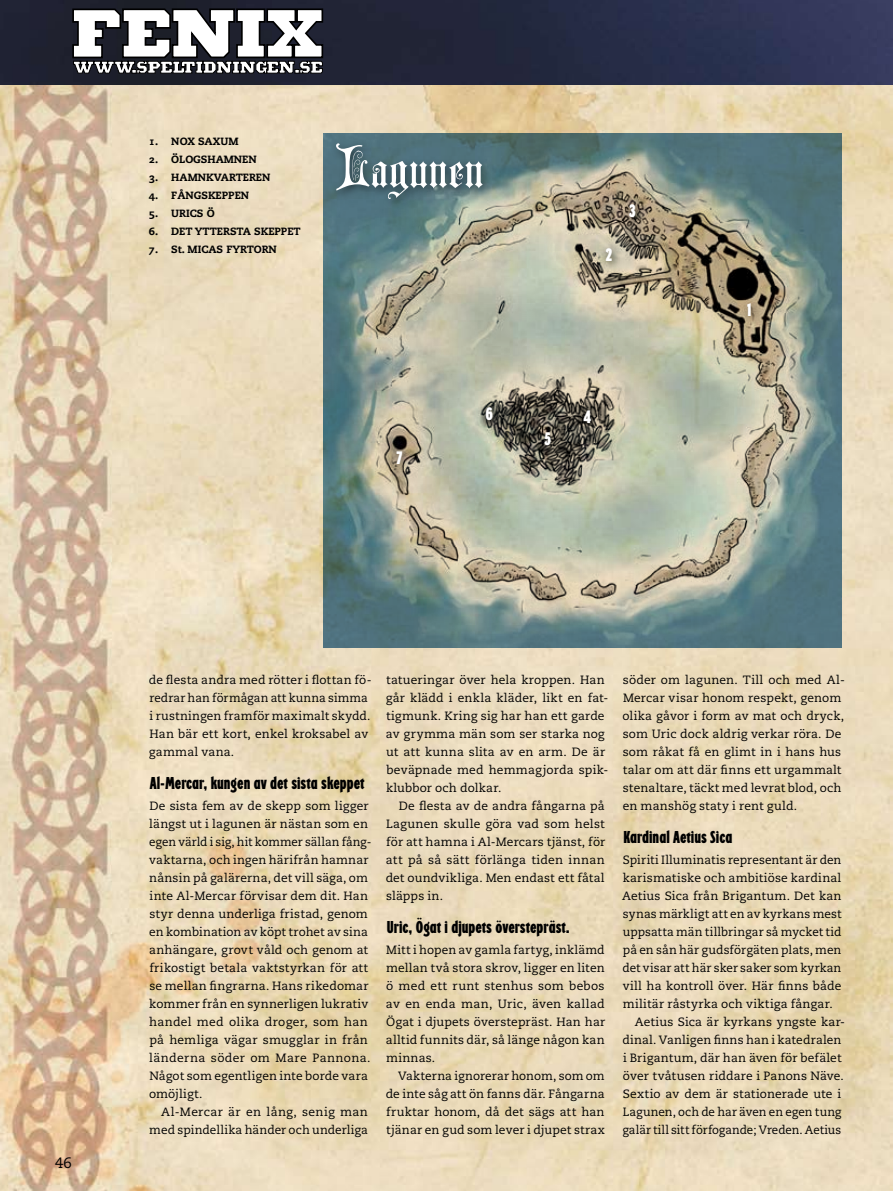
<style>
.page{position:relative;width:893px;height:1191px;background:#fff}
.page>*{position:absolute;margin:0;border:0;box-sizing:border-box;transform-origin:0 0}
.t1{font:63px "Chappel Text";letter-spacing:.02em;color:#fff}
.t2{font:18.9px "Regatta Condensed Plain";color:#fff}
.t3{font:18px "Regatta Condensed Plain";color:#000}
.t4{font:15px "Caecilia";color:#000}
.t5{font:12px/18px "Caecilia";letter-spacing:.015em;color:#000}
.t6{font:12px "Caecilia";letter-spacing:.015em;color:#000;scale:.96 1}
.t7{font:10.5px "Caecilia Heavy Os F";color:#000}
</style>
<div class="page">
<img style="left:0;top:85px;width:893px;height:1106px">
<img style="left:0;top:0;width:893px;height:85px">
<svg style="left:72px;top:8px;width:251px;height:66px"></svg>
<img style="left:323px;top:133px;width:519px;height:514px">
<div style="left:741px;top:297px;width:20px;height:28px;background:#000;opacity:.75"></div>
<div style="left:623px;top:197px;width:22px;height:29px;background:#000;opacity:.75"></div>
<div style="left:577px;top:404px;width:23px;height:28px;background:#000;opacity:.75"></div>
<div style="left:600px;top:242px;width:21px;height:29px;background:#000;opacity:.75"></div>
<div style="left:480px;top:400px;width:22px;height:29px;background:#000;opacity:.75"></div>
<div style="left:390px;top:445px;width:21px;height:28px;background:#000;opacity:.75"></div>
<div style="left:538px;top:426px;width:21px;height:29px;background:#000;opacity:.75"></div>
<div style="left:331px;top:138px;width:161px;height:71px;background:#000;opacity:.51"></div>
<p class="t7" style="left:149px;top:134px;width:82px">1. NOX SAXUM</p>
<p class="t7" style="left:149px;top:152px;width:110px">2. ÖLOGSHAMNEN</p>
<p class="t7" style="left:149px;top:170px;width:123px">3. HAMNKVARTEREN</p>
<p class="t7" style="left:149px;top:188px;width:102px">4. FÅNGSKEPPEN</p>
<p class="t7" style="left:149px;top:206px;width:22px">5. UR</p>
<p class="t7" style="left:186px;top:206px;width:30px">ICS Ö</p>
<p class="t7" style="left:149px;top:224px;width:22px">6. DE</p>
<p class="t7" style="left:186px;top:224px;width:39px">T YTTERS</p>
<p class="t7" style="left:237px;top:224px;width:66px">TA SKEPPET</p>
<p class="t7" style="left:149px;top:242px;width:130px">7. St. MICAS FYRTORN</p>
<h1 class="t1" style="left:336px;top:134px;width:149px">Lagunen</h1>
<h2 class="t2" style="left:606px;top:244px;width:8px">2</h2>
<h2 class="t2" style="left:629px;top:199px;width:8px">3</h2>
<h2 class="t2" style="left:396px;top:446px;width:7px">7</h2>
<h2 class="t2" style="left:485px;top:402px;width:9px">6</h2>
<h2 class="t2" style="left:544px;top:428px;width:8px">5</h2>
<h2 class="t2" style="left:583px;top:406px;width:9px">4</h2>
<h2 class="t2" style="left:747px;top:299px;width:6px">1</h2>
<p class="t4" style="left:55px;top:1154px;width:18px">46</p>
<p class="t5" style="left:149px;top:671px;width:224px">de flesta andra med rötter i flottan fö&shy;redrar han förmågan att kunna simma i rustningen framför maximalt skydd.<br>Han bär ett kort, enkel kroksabel av gammal vana.</p>
<h3 class="t3" style="left:150px;top:772px;width:216px">Al-Mercar, kungen av det sista skeppet</h3>
<p class="t5" style="left:149px;top:797px;width:224px">De sista fem av de skepp som ligger längst ut i lagunen är nästan som en egen värld i sig, hit kommer sällan fång&shy;vaktarna, och ingen härifrån hamnar nånsin på galärerna, det vill säga, om inte Al-Mercar förvisar dem dit. Han styr denna underliga fristad, genom en kombination av köpt trohet av sina anhängare, grovt våld och genom at frikostigt betala vaktstyrkan för att se mellan fingrarna. Hans rikedomar kommer från en synnerligen lukrativ handel med olika droger, som han på hemliga vägar smugglar in från länderna söder om Mare Pannona.<br>Något som egentligen inte borde vara omöjligt.</p>
<p class="t5" style="left:149px;top:1103px;width:220px;text-align:right">Al-Mercar är en lång, senig man med spindellika händer och underliga</p>
<p class="t5" style="left:386px;top:671px;width:224px">tatueringar över hela kroppen. Han går klädd i enkla kläder, likt en fat&shy;tigmunk. Kring sig har han ett garde av grymma män som ser starka nog ut att kunna slita av en arm. De är beväpnade med hemmagjorda spik&shy;klubbor och dolkar.</p>
<p class="t5" style="left:386px;top:797px;width:221px;text-align:justify;text-indent:13px">De flesta av de andra fångarna på Lagunen skulle göra vad som helst för att hamna i Al-Mercars tjänst, för att på så sätt förlänga tiden innan det oundvikliga. Men endast ett fåtal släpps in.</p>
<h3 class="t3" style="left:387px;top:916px;width:185px">Uric, Ögat i djupets överstepräst.</h3>
<p class="t5" style="left:386px;top:941px;width:221px;text-align:justify">Mitt i hopen av gamla fartyg, inklämd mellan två stora skrov, ligger en liten ö med ett runt stenhus som bebos av en enda man, Uric, även kallad Ögat i djupets överstepräst. Han har alltid funnits där, så länge någon kan minnas.</p>
<p class="t5" style="left:386px;top:1067px;width:221px;text-align:justify;text-indent:12px">Vakterna ignorerar honom, som om de inte såg att ön fanns där. Fångarna fruktar honom, då det sägs att han tjänar en gud som lever i djupet strax</p>
<p class="t5" style="left:622px;top:671px;width:224px">söder om lagunen. Till och med Al-Mercar visar honom respekt, genom olika gåvor i form av mat och dryck, som Uric dock aldrig verkar röra. De som råkat få en glimt in i hans hus talar om att där finns ett urgammalt stenaltare, täckt med levrat blod, och en manshög staty i rent guld.</p>
<h3 class="t3" style="left:623px;top:826px;width:110px">Kardinal Aetius Sica</h3>
<p class="t5" style="left:623px;top:851px;width:220px">Spiriti Illuminatis representant är den</p>
<p class="t5" style="left:623px;top:869px;width:220px">karismatiske och ambitiöse kardinal</p>
<p class="t5" style="left:622px;top:887px;width:221px">Aetius Sica från Brigantum. Det kan</p>
<p class="t5" style="left:623px;top:905px;width:220px">synas märkligt att en av kyrkans mest</p>
<p class="t5" style="left:623px;top:923px;width:220px">uppsatta män tillbringar så mycket tid</p>
<p class="t5" style="left:623px;top:941px;width:220px">på en sån här gudsförgäten plats, men</p>
<p class="t5" style="left:622px;top:959px;width:220px">det visar att här sker saker som kyrkan</p>
<p class="t5" style="left:623px;top:977px;width:220px">vill ha kontroll över. Här finns både</p>
<p class="t5" style="left:623px;top:995px;width:211px">militär råstyrka och viktiga fångar.</p>
<p class="t5" style="left:635px;top:1013px;width:212px">Aetius Sica är kyrkans yngste kar-</p>
<p class="t5" style="left:622px;top:1031px;width:220px">dinal. Vanligen finns han i katedralen</p>
<p class="t5" style="left:623px;top:1049px;width:220px">i Brigantum, där han även för befälet</p>
<p class="t5" style="left:623px;top:1067px;width:223px">över tvåtusen riddare i Panons Näve.</p>
<p class="t5" style="left:623px;top:1085px;width:220px">Sextio av dem är stationerade ute i</p>
<p class="t5" style="left:623px;top:1103px;width:220px">Lagunen, och de har även en egen tung</p>
<p class="t6" style="left:622px;top:1123px;width:229px">galär till sitt förfogande; Vreden. Aetius</p>
</div>
